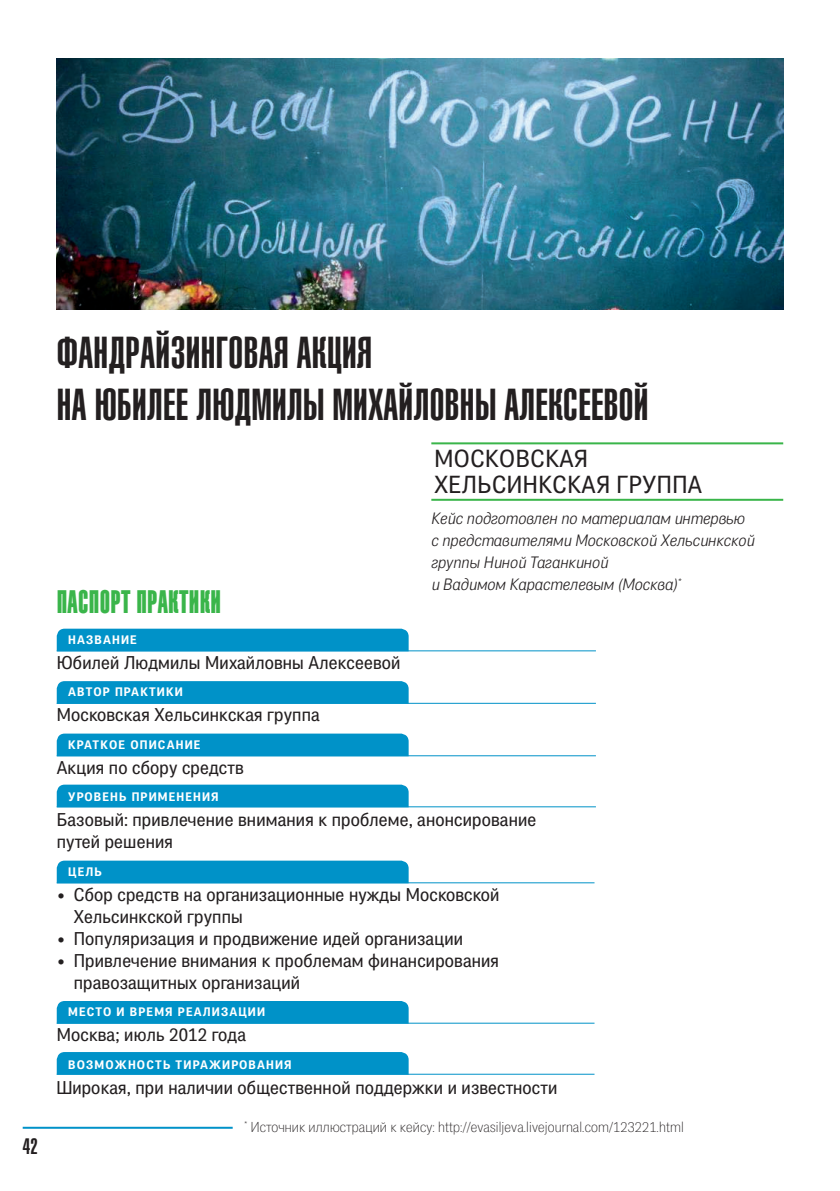
<style>
.page{position:relative;width:840px;height:1191px;background:#fff}
.page>*{position:absolute;margin:0;border:0;box-sizing:border-box;transform-origin:0 0}
.t1{font:44px/52px "Kekur C";letter-spacing:.01em;color:#231f20}
.t2{font:700 32px "Kekur C";letter-spacing:.01em;color:#3ab54a}
.t3{font:24px/26px "PF Das Grotesk Pro";letter-spacing:.02em;color:#231f20}
.t4{font:22px "Kekur C";color:#231f20}
.t5{font:18px/22px "PF Das Grotesk Pro";letter-spacing:.01em;color:#231f20}
.t6{font:italic 300 16px/22px "PF Das Grotesk Pro";letter-spacing:.01em;color:#231f20}
.t7{font:100 14px "PF Das Grotesk Pro";letter-spacing:.01em;color:#231f20}
.t8{font:700 12px "PF Das Grotesk Pro";letter-spacing:.095em;color:#fff}
</style>
<div class="page">
<hr style="left:23px;top:1126px;width:209px;height:2px;background:#0092c8">
<div style="left:57px;top:784px;width:351px;height:22px;background:#0092c8"></div>
<hr style="left:57px;top:806px;width:538px;height:1px;background:#0092c8">
<div style="left:57px;top:733px;width:351px;height:22px;background:#0092c8"></div>
<hr style="left:57px;top:755px;width:538px;height:1px;background:#0092c8">
<div style="left:57px;top:681px;width:351px;height:22px;background:#0092c8"></div>
<hr style="left:57px;top:703px;width:538px;height:1px;background:#0092c8">
<div style="left:57px;top:628px;width:351px;height:22px;background:#0092c8"></div>
<hr style="left:57px;top:650px;width:538px;height:1px;background:#0092c8">
<div style="left:57px;top:1001px;width:351px;height:21px;background:#0092c8"></div>
<hr style="left:57px;top:1022px;width:537px;height:1px;background:#0092c8">
<div style="left:57px;top:860px;width:351px;height:22px;background:#0092c8"></div>
<hr style="left:57px;top:882px;width:537px;height:1px;background:#0092c8">
<div style="left:57px;top:1052px;width:351px;height:21px;background:#0092c8"></div>
<hr style="left:57px;top:1073px;width:537px;height:1px;background:#0092c8">
<hr style="left:431px;top:442px;width:351px;height:2px;background:#3ab54a">
<hr style="left:431px;top:499px;width:351px;height:2px;background:#3ab54a">
<img style="left:57px;top:58px;width:725px;height:251px">
<p class="t4" style="left:23px;top:1133px;width:17px">42</p>
<h1 class="t1" style="left:57px;top:325px;width:593px">ФАНДРАЙЗИНГОВАЯ АКЦИЯ<br>НА ЮБИЛЕЕ ЛЮДМИЛЫ МИХАЙЛОВНЫ АЛЕКСЕЕВОЙ</h1>
<h2 class="t2" style="left:57px;top:583px;width:166px">ПАСПОРТ ПРАКТИКИ</h2>
<h3 class="t3" style="left:434px;top:446px;width:269px">МОСКОВСКАЯ<br>ХЕЛЬСИНКСКАЯ ГРУППА</h3>
<p class="t6" style="left:431px;top:508px;width:324px">Кейс подготовлен по материалам интервью с представителями Московской Хельсинкской группы Ниной Таганкиной<br>и Вадимом Карастелевым (Москва)<sup>*</sup></p>
<p class="t8" style="left:68px;top:632px;width:70px">НАЗВАНИЕ</p>
<p class="t5" style="left:57px;top:651px;width:345px">Юбилей Людмилы Михайловны Алексеевой</p>
<p class="t8" style="left:68px;top:684px;width:116px">АВТОР ПРАКТИКИ</p>
<p class="t5" style="left:57px;top:704px;width:264px">Московская Хельсинкская группа</p>
<p class="t8" style="left:68px;top:737px;width:134px">КРАТКОЕ ОПИСАНИЕ</p>
<p class="t5" style="left:57px;top:756px;width:188px">Акция по сбору средств</p>
<p class="t8" style="left:68px;top:789px;width:152px">УРОВЕНЬ ПРИМЕНЕНИЯ</p>
<p class="t5" style="left:57px;top:809px;width:481px">Базовый: привлечение внимания к проблеме, анонсирование путей решения</p>
<p class="t8" style="left:68px;top:864px;width:35px">ЦЕЛЬ</p>
<p class="t5" style="left:74px;top:883px;width:427px;text-indent:-17px">• Сбор средств на организационные нужды Московской<br>Хельсинкской группы</p>
<p class="t5" style="left:57px;top:927px;width:407px">• Популяризация и продвижение идей организации</p>
<p class="t5" style="left:74px;top:949px;width:426px;text-indent:-17px">• Привлечение внимания к проблемам финансирования правозащитных организаций</p>
<p class="t8" style="left:68px;top:1004px;width:198px">МЕСТО И ВРЕМЯ РЕАЛИЗАЦИИ</p>
<p class="t5" style="left:57px;top:1024px;width:191px">Москва; июль 2012 года</p>
<p class="t8" style="left:68px;top:1057px;width:225px">ВОЗМОЖНОСТЬ ТИРАЖИРОВАНИЯ</p>
<p class="t5" style="left:57px;top:1076px;width:502px">Широкая, при наличии общественной поддержки и известности</p>
<p class="t7" style="left:244px;top:1118px;width:441px"><sup>*</sup> Источник иллюстраций к кейсу: http://evasiljeva.livejournal.com/123221.html</p>
</div>
